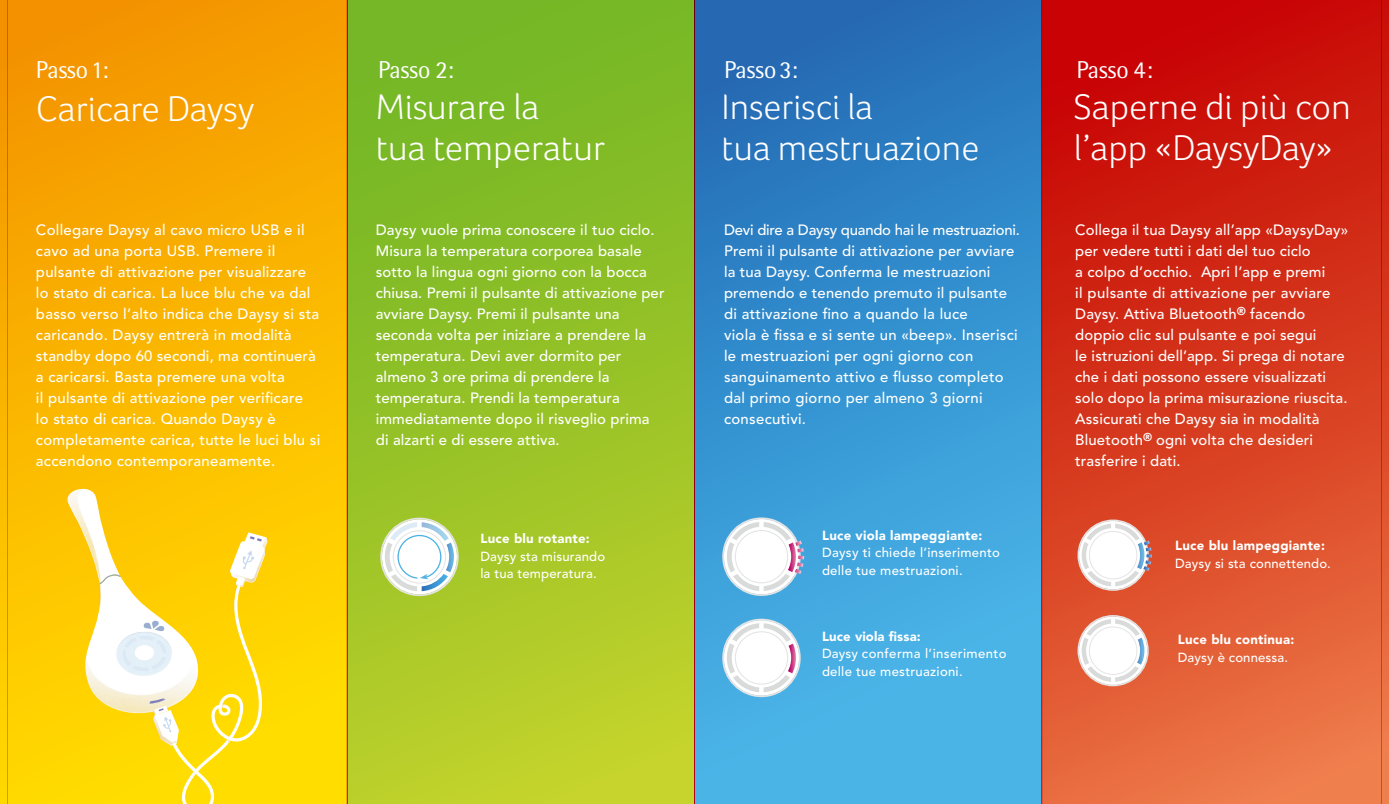
<style>
.page{position:relative;width:1389px;height:804px;background:#fff}
.page>*{position:absolute;margin:0;border:0;box-sizing:border-box;transform-origin:0 0}
.t1{font:300 36.75px/40.2px "Foco";color:#fff}
.t2{font:24.5px "Rotis Semi Sans";color:#fff}
.t3{font:500 14.88px/21px "Avenir";letter-spacing:.01em;color:#fff}
.t4{font:500 13.12px/17.5px "Avenir";letter-spacing:.02em;color:#fff}
.t5{font:900 13.12px "Avenir";letter-spacing:.02em;color:#fff}
</style>
<div class="page">
<div style="left:694px;top:0;width:348px;height:804px;background:linear-gradient(to bottom,#226cb5,#4ebeef)"></div>
<div style="left:1042px;top:0;width:347px;height:804px;background:linear-gradient(to bottom,#c50000,#eb7744)"></div>
<div style="left:0;top:0;width:347px;height:804px;background:linear-gradient(to bottom,#f49500,#ffe200)"></div>
<div style="left:347px;top:0;width:347px;height:804px;background:linear-gradient(to bottom,#6fb525,#c1d12b)"></div>
<div style="left:13px;top:457px;width:150px;height:211px;background:#fdc100"></div>
<div style="left:27px;top:597px;width:34px;height:168px;background:#ffd000"></div>
<img style="left:301px;top:604px;width:20px;height:31px">
<img style="left:270px;top:604px;width:31px;height:36px">
<div style="left:206px;top:484px;width:117px;height:120px;background:#ffce00"></div>
<img style="left:270px;top:686px;width:16px;height:109px">
<img style="left:270px;top:651px;width:11px;height:109px">
<svg style="left:61px;top:488px;width:209px;height:316px"></svg>
<img style="left:94px;top:646px;width:127px;height:110px">
<svg style="left:380px;top:517px;width:79px;height:79px"></svg>
<svg style="left:1078px;top:519px;width:74px;height:72px"></svg>
<svg style="left:1078px;top:615px;width:71px;height:71px"></svg>
<svg style="left:722px;top:517px;width:82px;height:79px"></svg>
<svg style="left:722px;top:618px;width:79px;height:79px"></svg>
<hr style="left:7px;top:0;width:1px;height:804px;background:#afca00">
<hr style="left:1041px;top:0;width:1px;height:804px;background:#e5007d">
<hr style="left:1381px;top:0;width:1px;height:804px;background:#afca00">
<hr style="left:694px;top:0;width:1px;height:804px;background:#e5007d">
<hr style="left:347px;top:0;width:1px;height:804px;background:#e5007d">
<h2 class="t2" style="left:36px;top:56px;width:74px">Passo1:</h2>
<h1 class="t1" style="left:36px;top:88px;width:220px">Caricare Daysy</h1>
<p class="t3" style="left:36px;top:219px;width:286px">Collegare Daysy al cavo micro USB e il cavo ad una porta USB. Premere il pulsante di attivazione per visualizzare lo stato di carica. La luce blu che va dal basso verso l’alto indica che Daysy si sta caricando. Daysy entrerà in modalità standby dopo 60 secondi, ma continuerà a caricarsi. Basta premere una volta<br>il pulsante di attivazione per verificare<br>lo stato di carica. Quando Daysy è completamente carica, tutte le luci blu si accendono contemporaneamente.</p>
<h2 class="t2" style="left:378px;top:56px;width:77px">Passo 2:</h2>
<h1 class="t1" style="left:376px;top:87px;width:231px">Misurare la<br>tua temperatur</h1>
<p class="t3" style="left:376px;top:219px;width:290px">Daysy vuole prima conoscere il tuo ciclo.<br>Misura la temperatura corporea basale sotto la lingua ogni giorno con la bocca chiusa. Premi il pulsante di attivazione per avviare Daysy. Premi il pulsante una seconda volta per iniziare a prendere la temperatura. Devi aver dormito per almeno 3 ore prima di prendere la temperatura. Prendi la temperatura immediatamente dopo il risveglio prima di alzarti e di essere attiva.</p>
<p class="t5" style="left:480px;top:530px;width:111px">Luce blu rotante:</p>
<p class="t4" style="left:480px;top:547px;width:126px">Daysy sta misurando la tua temperatura.</p>
<h2 class="t2" style="left:724px;top:56px;width:75px">Passo3:</h2>
<h1 class="t1" style="left:722px;top:87px;width:259px">Inserisci la<br>tua mestruazione</h1>
<p class="t3" style="left:724px;top:219px;width:298px">Devi dire a Daysy quando hai le mestruazioni.<br>Premi il pulsante di attivazione per avviare la tua Daysy. Conferma le mestruazioni premendo e tenendo premuto il pulsante di attivazione fino a quando la luce<br>viola è fissa e si sente un «beep». Inserisci le mestruazioni per ogni giorno con sanguinamento attivo e flusso completo dal primo giorno per almeno 3 giorni consecutivi.</p>
<p class="t5" style="left:822px;top:527px;width:162px">Luce viola lampeggiante:</p>
<p class="t4" style="left:822px;top:544px;width:179px">Daysy ti chiede l’inserimento delle tue mestruazioni.</p>
<p class="t5" style="left:822px;top:628px;width:100px">Luce viola fissa:</p>
<p class="t4" style="left:822px;top:645px;width:186px">Daysy conferma l’inserimento delle tue mestruazioni.</p>
<h2 class="t2" style="left:1076px;top:56px;width:78px">Passo 4:</h2>
<h1 class="t1" style="left:1074px;top:87px;width:279px">Saperne di più con l’app «DaysyDay»</h1>
<p class="t3" style="left:1075px;top:219px;width:274px">Collega il tua Daysy all’app «DaysyDay» per vedere tutti i dati del tuo ciclo<br>a colpo d’occhio. Apri l’app e premi<br>il pulsante di attivazione per avviare Daysy. Attiva Bluetooth<sup>®</sup> facendo doppio clic sul pulsante e poi segui<br>le istruzioni dell’app. Si prega di notare che i dati possono essere visualizzati solo dopo la prima misurazione riuscita.<br>Assicurati che Daysy sia in modalità Bluetooth<sup>®</sup> ogni volta che desideri trasferire i dati.</p>
<p class="t5" style="left:1175px;top:537px;width:151px">Luce blu lampeggiante:</p>
<p class="t4" style="left:1175px;top:554px;width:157px">Daysy si sta connettendo.</p>
<p class="t5" style="left:1178px;top:631px;width:118px">Luce blu continua:</p>
<p class="t4" style="left:1178px;top:648px;width:112px">Daysy è connessa.</p>
</div>
